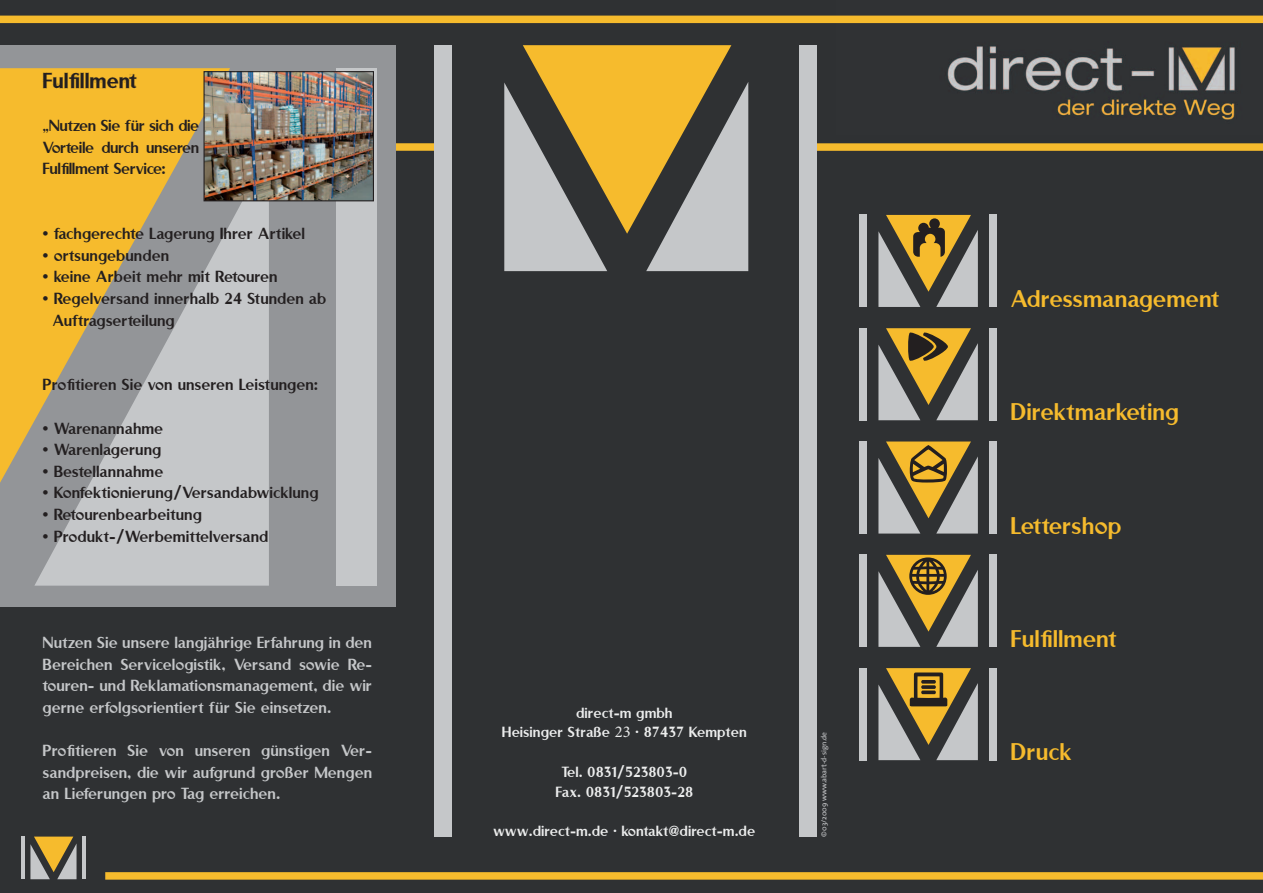
<style>
.page{position:relative;width:1263px;height:893px;background:#2f3133}
.page>*{position:absolute;margin:0;border:0;box-sizing:border-box;transform-origin:0 0}
.t1{font:27px "Rubino Sans ICG Fill";color:#f6bb2d}
.t2{font:24px "Rubino Sans ICG Solid";color:#231f20}
.t3{font:18px/21.6px "Rubino Sans ICG Fill";color:#231f20;text-align:justify}
.t4{font:18px/21.6px "Rubino Sans ICG Fill";color:#c5c7c9;text-align:justify}
.t5{font:16.5px/19.8px "Rubino Sans ICG Fill";color:#eceded;text-align:center}
.t6{font:7.5px "The Sans";color:#c9cacc}
.s1{font-family:"Minion Pro"}
</style>
<div class="page">
<img style="left:836px;top:15px;width:427px;height:105px">
<div style="left:0;top:143px;width:443px;height:8px;background:#f6bb2d"></div>
<div style="left:0;top:16px;width:1263px;height:7px;background:#f6bb2d"></div>
<div style="left:808px;top:143px;width:455px;height:8px;background:#f6bb2d"></div>
<div style="left:0;top:45px;width:395px;height:561px;background:#939598"></div>
<div style="left:336px;top:68px;width:41px;height:518px;background:#c5c7c9"></div>
<svg style="left:34px;top:201px;width:235px;height:385px;fill:#c5c7c9"></svg>
<svg style="left:0;top:68px;width:230px;height:415px;fill:#f6bb2d"></svg>
<hr style="left:21px;top:837px;width:4px;height:42px;background:#c5c7c9">
<hr style="left:82px;top:837px;width:3px;height:42px;background:#c5c7c9">
<svg style="left:30px;top:837px;width:47px;height:42px"></svg>
<div style="left:105px;top:872px;width:1158px;height:8px;background:#f6bb2d"></div>
<div style="left:434px;top:45px;width:17px;height:792px;background:#c5c7c9"></div>
<div style="left:799px;top:45px;width:17px;height:792px;background:#c5c7c9"></div>
<svg style="left:504px;top:45px;width:244px;height:226px"></svg>
<div style="left:859px;top:215px;width:7px;height:92px;background:#c5c7c9"></div>
<div style="left:990px;top:215px;width:7px;height:92px;background:#c5c7c9"></div>
<svg style="left:878px;top:215px;width:100px;height:92px"></svg>
<div style="left:859px;top:328px;width:7px;height:92px;background:#c5c7c9"></div>
<div style="left:990px;top:328px;width:7px;height:92px;background:#c5c7c9"></div>
<svg style="left:878px;top:328px;width:100px;height:92px"></svg>
<div style="left:859px;top:441px;width:7px;height:93px;background:#c5c7c9"></div>
<div style="left:990px;top:441px;width:7px;height:93px;background:#c5c7c9"></div>
<svg style="left:878px;top:441px;width:100px;height:93px"></svg>
<div style="left:859px;top:555px;width:7px;height:92px;background:#c5c7c9"></div>
<div style="left:990px;top:555px;width:7px;height:92px;background:#c5c7c9"></div>
<svg style="left:878px;top:555px;width:100px;height:92px"></svg>
<div style="left:859px;top:668px;width:7px;height:92px;background:#c5c7c9"></div>
<div style="left:990px;top:668px;width:7px;height:92px;background:#c5c7c9"></div>
<svg style="left:878px;top:668px;width:100px;height:92px"></svg>
<svg style="left:921px;top:680px;width:15px;height:4px"></svg>
<svg style="left:921px;top:685px;width:15px;height:4px"></svg>
<svg style="left:921px;top:690px;width:15px;height:4px"></svg>
<img style="left:205px;top:73px;width:167px;height:126px">
<div style="left:203px;top:71px;width:171px;height:130px;border:1px solid #231f20"></div>
<h2 class="t2" style="left:43px;top:67px;width:96px">Fulfillment</h2>
<p class="t3" style="left:43px;top:114px;width:158px">„Nutzen Sie für sich die Vorteile durch unseren Fulfillment Service:</p>
<p class="t3" style="left:43px;top:222px;width:264px">• fachgerechte Lagerung Ihrer Artikel</p>
<p class="t3" style="left:43px;top:244px;width:128px">• ortsungebunden</p>
<p class="t3" style="left:43px;top:266px;width:237px">• keine Arbeit mehr mit Retouren</p>
<p class="t3" style="left:53px;top:287px;width:275px;text-indent:-10px">• Regelversand innerhalb 24 Stunden ab<br>Auftragserteilung</p>
<p class="t3" style="left:43px;top:374px;width:277px">Profitieren Sie von unseren Leistungen:</p>
<p class="t3" style="left:43px;top:417px;width:122px">• Warenannahme</p>
<p class="t3" style="left:43px;top:438px;width:120px">• Warenlagerung</p>
<p class="t3" style="left:43px;top:460px;width:122px">• Bestellannahme</p>
<p class="t3" style="left:43px;top:482px;width:278px">• Konfektionierung/Versandabwicklung</p>
<p class="t3" style="left:43px;top:503px;width:161px">• Retourenbearbeitung</p>
<p class="t3" style="left:43px;top:525px;width:227px">• Produkt-/Werbemittelversand</p>
<p class="t4" style="left:43px;top:631px;width:331px">Nutzen Sie unsere langjährige Erfahrung in den Bereichen Servicelogistik, Versand sowie Re&shy;touren- und Reklamationsmanagement, die wir gerne erfolgsorientiert für Sie einsetzen.</p>
<p class="t4" style="left:43px;top:739px;width:331px">Profitieren Sie von unseren günstigen Ver&shy;sandpreisen, die wir aufgrund großer Mengen an Lieferungen pro Tag erreichen.</p>
<p class="t5" style="left:502px;top:702px;width:246px">direct-m gmbh<br>Heisinger Straße <span class="s1">23</span> · 87437 Kempten</p>
<p class="t5" style="left:556px;top:762px;width:139px">Tel. 0831/523803-0<br>Fax. 0831/523803-28</p>
<p class="t5" style="left:493px;top:821px;width:264px">www.direct-m.de · kontakt@direct-m.de</p>
<p class="t6" style="left:818px;top:837px;width:106px;rotate:-90deg">©03/2009 www.abart-d-sign.de</p>
<h1 class="t1" style="left:1010px;top:284px;width:211px">Adressmanagement</h1>
<h1 class="t1" style="left:1010px;top:397px;width:170px">Direktmarketing</h1>
<h1 class="t1" style="left:1010px;top:511px;width:113px">Lettershop</h1>
<h1 class="t1" style="left:1010px;top:624px;width:108px">Fulfillment</h1>
<h1 class="t1" style="left:1011px;top:737px;width:63px">Druck</h1>
</div>
